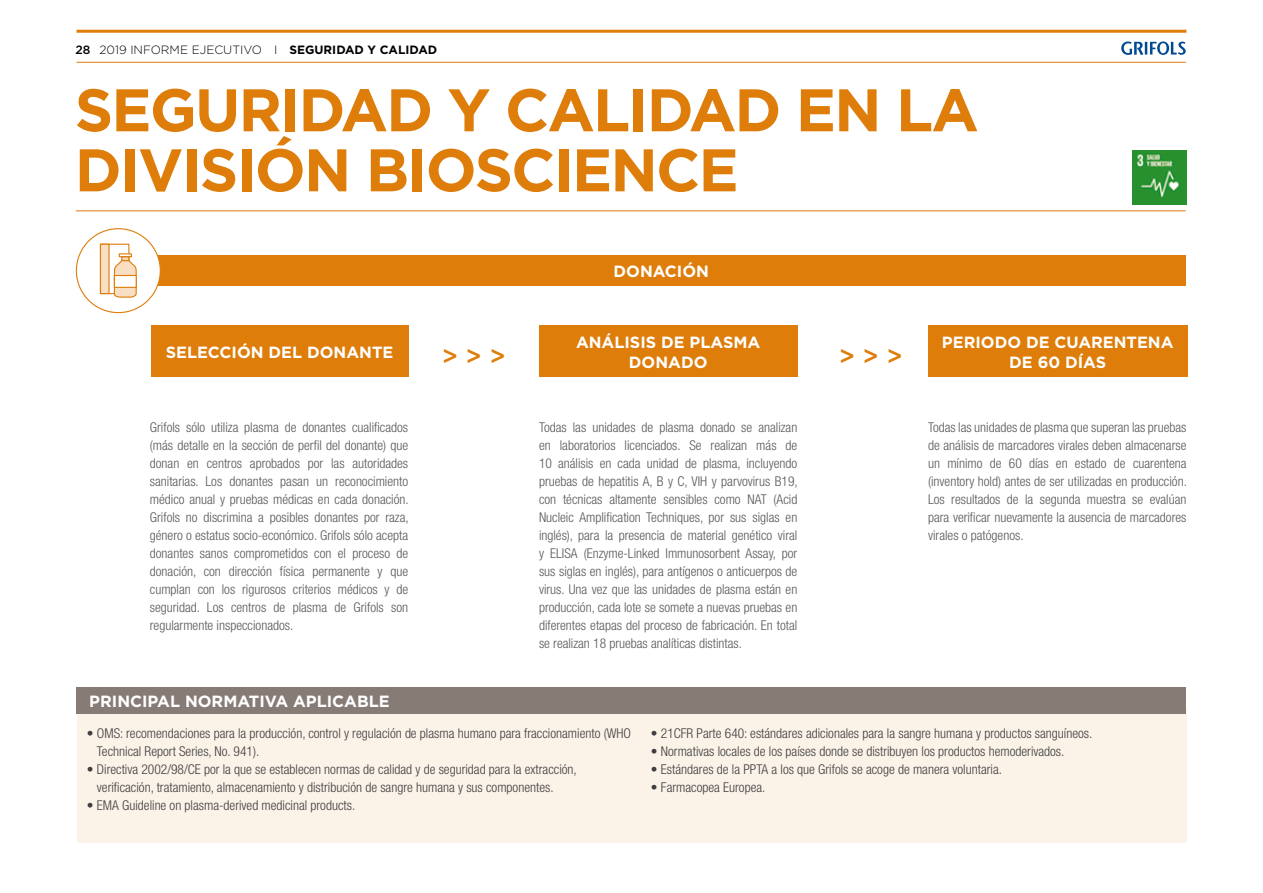
<style>
.page{position:relative;width:1263px;height:893px;background:#fff}
.page>*{position:absolute;margin:0;border:0;box-sizing:border-box;transform-origin:0 0}
.t1{font:700 60px/60px "Gotham";letter-spacing:-.03em;color:#de7d09}
.t2{font:500 25.5px "Gotham";color:#de7d09}
.t3{font:700 16.2px/19.5px "Gotham";color:#fff;text-align:center}
.t4{font:300 condensed 13.5px/18px "Helvetica Neue LT Pro";color:#58585a;text-align:justify}
.t5{font:300 condensed 13.5px/18px "Helvetica Neue LT Pro";color:#3e3d40}
.t6{font:300 12px "Gotham";color:#000}
.s1{font-weight:500}
.s2{font-weight:700}
</style>
<div class="page">
<hr style="left:77px;top:62px;width:1109px;height:1px;background:#de7d09">
<svg style="left:1121px;top:41px;width:65px;height:14px"></svg>
<hr style="left:77px;top:30px;width:1109px;height:3px;background:#de7d09">
<hr style="left:76px;top:210px;width:1110px;height:1px;background:#de7d09">
<div style="left:137px;top:255px;width:1049px;height:31px;background:#de7d09"></div>
<div style="left:151px;top:326px;width:257px;height:51px;background:#de7d09"></div>
<div style="left:539px;top:326px;width:258px;height:51px;background:#de7d09"></div>
<div style="left:928px;top:326px;width:259px;height:51px;background:#de7d09"></div>
<div style="left:76px;top:229px;width:84px;height:84px;background:#fff;border-radius:50%"></div>
<div style="left:100px;top:244px;width:29px;height:50px;background:#fff;border:1px solid #de7d09"></div>
<div style="left:100px;top:244px;width:10px;height:50px;background:#f8dfc4;border:1px solid #de7d09"></div>
<svg style="left:119px;top:253px;width:13px;height:4px"></svg>
<svg style="left:121px;top:256px;width:8px;height:4px"></svg>
<svg style="left:113px;top:260px;width:24px;height:38px"></svg>
<div style="left:114px;top:275px;width:23px;height:13px;background:#fff;border:1px solid #de7d09"></div>
<div style="left:77px;top:710px;width:1109px;height:133px;background:#fcf3e8"></div>
<div style="left:77px;top:687px;width:1109px;height:27px;background:#877b76"></div>
<img style="left:1132px;top:150px;width:54px;height:54px">
<p class="t6" style="left:75px;top:42px;width:363px"><span class="s1">28</span> 2019 INFORME EJECUTIVO I <span class="s2">SEGURIDAD Y CALIDAD</span></p>
<h1 class="t1" style="left:75px;top:80px;width:905px">SEGURIDAD Y CALIDAD EN LA<br>DIVISIÓN BIOSCIENCE</h1>
<p class="t3" style="left:613px;top:262px;width:97px">DONACIÓN</p>
<p class="t3" style="left:166px;top:342px;width:229px">SELECCIÓN DEL DONANTE</p>
<p class="t3" style="left:576px;top:333px;width:186px">ANÁLISIS DE PLASMA<br>DONADO</p>
<p class="t3" style="left:942px;top:333px;width:233px">PERIODO DE CUARENTENA<br>DE 60 DÍAS</p>
<h2 class="t2" style="left:442px;top:339px;width:65px">&gt; &gt; &gt;</h2>
<h2 class="t2" style="left:839px;top:339px;width:65px">&gt; &gt; &gt;</h2>
<p class="t4" style="left:150px;top:418px;width:260px">Grifols sólo utiliza plasma de donantes cualificados (más detalle en la sección de perfil del donante) que donan en centros aprobados por las autoridades sanitarias. Los donantes pasan un reconocimiento médico anual y pruebas médicas en cada donación.<br>Grifols no discrimina a posibles donantes por raza, género o estatus socio-económico. Grifols sólo acepta donantes sanos comprometidos con el proceso de donación, con dirección física permanente y que cumplan con los rigurosos criterios médicos y de seguridad. Los centros de plasma de Grifols son regularmente inspeccionados.</p>
<p class="t4" style="left:539px;top:418px;width:260px">Todas las unidades de plasma donado se analizan en laboratorios licenciados. Se realizan más de 10 análisis en cada unidad de plasma, incluyendo pruebas de hepatitis A, B y C, VIH y parvovirus B19, con técnicas altamente sensibles como NAT (Acid Nucleic Amplification Techniques, por sus siglas en inglés), para la presencia de material genético viral y ELISA (Enzyme-Linked Immunosorbent Assay, por sus siglas en inglés), para antígenos o anticuerpos de virus. Una vez que las unidades de plasma están en producción, cada lote se somete a nuevas pruebas en diferentes etapas del proceso de fabricación. En total se realizan 18 pruebas analíticas distintas.</p>
<p class="t4" style="left:928px;top:418px;width:260px">Todas las unidades de plasma que superan las pruebas de análisis de marcadores virales deben almacenarse un mínimo de 60 días en estado de cuarentena (inventory hold) antes de ser utilizadas en producción.<br>Los resultados de la segunda muestra se evalúan para verificar nuevamente la ausencia de marcadores virales o patógenos.</p>
<p class="t3" style="left:89px;top:691px;width:302px">PRINCIPAL NORMATIVA APLICABLE</p>
<p class="t5" style="left:97px;top:724px;width:535px;text-indent:-10px">• OMS: recomendaciones para la producción, control y regulación de plasma humano para fraccionamiento (WHO<br>Technical Report Series, No. 941).</p>
<p class="t5" style="left:97px;top:760px;width:481px;text-indent:-10px">• Directiva 2002/98/CE por la que se establecen normas de calidad y de seguridad para la extracción, verificación, tratamiento, almacenamiento y distribución de sangre humana y sus componentes.</p>
<p class="t5" style="left:87px;top:796px;width:270px">• EMA Guideline on plasma-derived medicinal products.</p>
<p class="t5" style="left:651px;top:724px;width:443px">• 21CFR Parte 640: estándares adicionales para la sangre humana y productos sanguíneos.</p>
<p class="t5" style="left:651px;top:742px;width:415px">• Normativas locales de los países donde se distribuyen los productos hemoderivados.</p>
<p class="t5" style="left:651px;top:760px;width:353px">• Estándares de la PPTA a los que Grifols se acoge de manera voluntaria.</p>
<p class="t5" style="left:651px;top:778px;width:116px">• Farmacopea Europea.</p>
</div>
